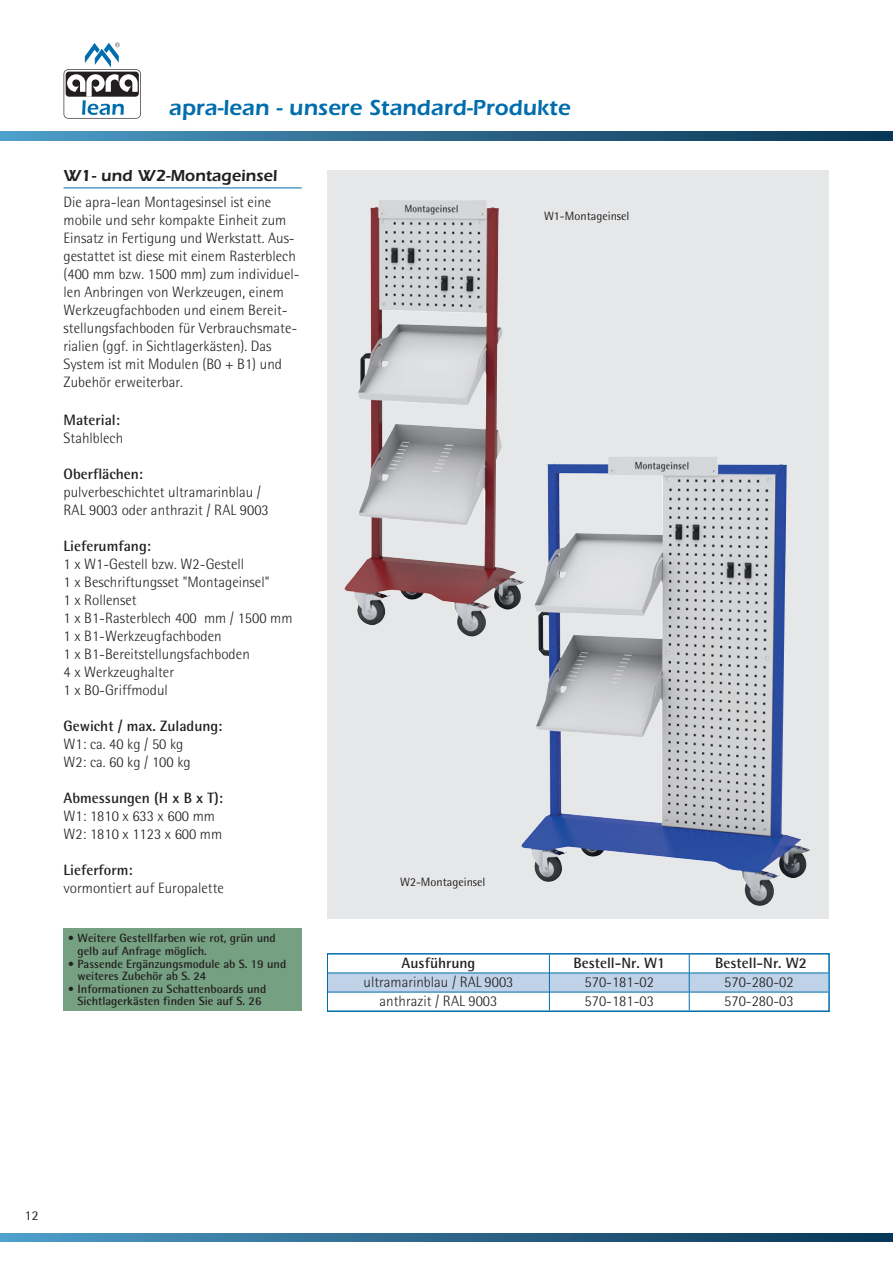
<style>
.page{position:relative;width:893px;height:1263px;background:#fff}
.page>*{position:absolute;margin:0;border:0;box-sizing:border-box;transform-origin:0 0}
.t1{font:600 22.5px "ITC Eras Std";color:#006dad}
.t2{font:600 16.5px "ITC Eras Std";color:#231f20}
.t3{font:300 15px/18px "Rotis Semi Sans Pro Cyr";color:#231f20}
.t4{font:700 15px "Rotis Semi Sans Pro Cyr";color:#231f20}
.t5{font:13.5px "Rotis Semi Sans Pro Cyr";color:#231f20}
.t6{font:700 12px/12.6px "Rotis Semi Sans Pro Cyr";color:#231f20}
.t7{font:12px "Rotis Semi Sans Pro Cyr";color:#231f20}
</style>
<div class="page">
<svg style="left:64px;top:43px;width:77px;height:76px"></svg>
<svg style="left:0;top:132px;width:892px;height:8px;background:#2c678c"></svg>
<svg style="left:0;top:1233px;width:892px;height:9px;background:#2c678c"></svg>
<hr style="left:64px;top:188px;width:238px;height:1px;background:#006dad">
<div style="left:327px;top:170px;width:502px;height:749px;background:#e6e7e8"></div>
<div style="left:328px;top:973px;width:221px;height:19px;background:#c0d2e8"></div>
<div style="left:550px;top:973px;width:139px;height:19px;background:#c0d2e8"></div>
<div style="left:689px;top:973px;width:139px;height:19px;background:#c0d2e8"></div>
<hr style="left:549px;top:955px;width:1px;height:55px;background:#006dad">
<hr style="left:689px;top:955px;width:1px;height:55px;background:#006dad">
<hr style="left:328px;top:973px;width:221px;height:1px;background:#006dad">
<hr style="left:550px;top:973px;width:139px;height:1px;background:#006dad">
<hr style="left:689px;top:973px;width:139px;height:1px;background:#006dad">
<hr style="left:328px;top:992px;width:221px;height:1px;background:#006dad">
<hr style="left:550px;top:992px;width:139px;height:1px;background:#006dad">
<hr style="left:689px;top:992px;width:139px;height:1px;background:#006dad">
<div style="left:64px;top:928px;width:238px;height:83px;background:#75a081"></div>
<img style="left:521px;top:457px;width:290px;height:449px">
<img style="left:344px;top:200px;width:182px;height:438px">
<h1 class="t1" style="left:169px;top:100px;width:403px">apra-lean - unsere Standard-Produkte</h1>
<p class="t2" style="left:64px;top:170px;width:215px">W1- und W2-Montageinsel</p>
<p class="t3" style="left:64px;top:194px;width:238px">Die apra-lean Montagesinsel ist eine mobile und sehr kompakte Einheit zum Einsatz in Fertigung und Werkstatt. Aus&shy;gestattet ist diese mit einem Rasterblech (400 mm bzw. 1500 mm) zum individuel&shy;len Anbringen von Werkzeugen, einem Werkzeugfachboden und einem Bereit&shy;stellungsfachboden für Verbrauchsmate&shy;rialien (ggf. in Sichtlagerkästen). Das System ist mit Modulen (B0 + B1) und Zubehör erweiterbar.</p>
<p class="t4" style="left:64px;top:414px;width:58px">Material:</p>
<p class="t3" style="left:64px;top:430px;width:61px">Stahlblech</p>
<p class="t4" style="left:64px;top:468px;width:81px">Oberflächen:</p>
<p class="t3" style="left:64px;top:484px;width:207px">pulverbeschichtet ultramarinblau /<br>RAL 9003 oder anthrazit / RAL 9003</p>
<p class="t4" style="left:64px;top:540px;width:89px">Lieferumfang:</p>
<p class="t3" style="left:64px;top:556px;width:230px">1 x W1-Gestell bzw. W2-Gestell<br>1 x Beschriftungsset "Montageinsel"<br>1 x Rollenset<br>1 x B1-Rasterblech 400 mm / 1500 mm<br>1 x B1-Werkzeugfachboden<br>1 x B1-Bereitstellungsfachboden<br>4 x Werkzeughalter<br>1 x B0-Griffmodul</p>
<p class="t4" style="left:64px;top:720px;width:160px">Gewicht / max. Zuladung:</p>
<p class="t3" style="left:64px;top:736px;width:129px">W1: ca. 40 kg / 50 kg<br>W2: ca. 60 kg / 100 kg</p>
<p class="t4" style="left:64px;top:792px;width:161px">Abmessungen (H x B x T):</p>
<p class="t3" style="left:64px;top:808px;width:160px">W1: 1810 x 633 x 600 mm<br>W2: 1810 x 1123 x 600 mm</p>
<p class="t4" style="left:64px;top:864px;width:71px">Lieferform:</p>
<p class="t3" style="left:64px;top:880px;width:162px">vormontiert auf Europalette</p>
<p class="t6" style="left:77px;top:933px;width:200px;text-indent:-10px">• Weitere Gestellfarben wie rot, grün und gelb auf Anfrage möglich.</p>
<p class="t6" style="left:77px;top:959px;width:210px;text-indent:-10px">• Passende Ergänzungsmodule ab S. 19 und weiteres Zubehör ab S. 24</p>
<p class="t6" style="left:68px;top:984px;width:200px;text-align:center">• Informationen zu Schattenboards und<br>Sichtlagerkästen finden Sie auf S. 26</p>
<p class="t7" style="left:544px;top:212px;width:87px">W1-Montageinsel</p>
<p class="t7" style="left:400px;top:878px;width:87px">W2-Montageinsel</p>
<p class="t4" style="left:402px;top:958px;width:75px">Ausführung</p>
<p class="t4" style="left:573px;top:958px;width:93px">Bestell-Nr. W1</p>
<p class="t4" style="left:715px;top:958px;width:93px">Bestell-Nr. W2</p>
<p class="t3" style="left:363px;top:974px;width:151px">ultramarinblau / RAL 9003</p>
<p class="t3" style="left:584px;top:974px;width:71px">570-181-02</p>
<p class="t3" style="left:724px;top:974px;width:71px">570-280-02</p>
<p class="t3" style="left:380px;top:993px;width:119px">anthrazit / RAL 9003</p>
<p class="t3" style="left:584px;top:993px;width:71px">570-181-03</p>
<p class="t3" style="left:724px;top:993px;width:71px">570-280-03</p>
<p class="t5" style="left:25px;top:1211px;width:15px">12</p>
</div>
